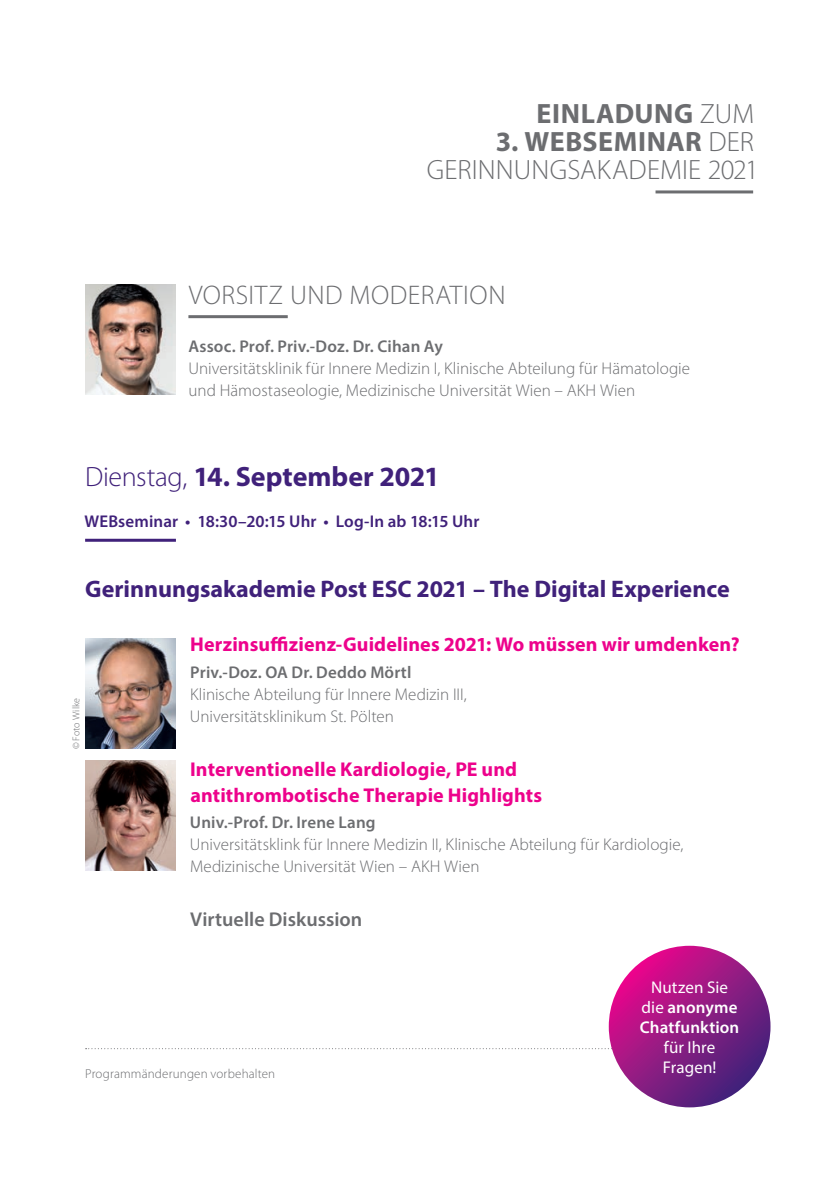
<style>
.page{position:relative;width:840px;height:1191px;background:#fff}
.page>*{position:absolute;margin:0;border:0;box-sizing:border-box;transform-origin:0 0}
.t1{font:300 28px/28px "Myriad Pro";letter-spacing:.005em;color:#6c6d70;text-align:right}
.t2{font:700 28px "Myriad Pro";color:#40217a}
.t3{font:700 28px "Myriad Pro";letter-spacing:.02em;color:#6c6d70}
.t4{font:300 27px "Myriad Pro";letter-spacing:.02em;color:#6c6d70}
.t5{font:700 24px "Myriad Pro";color:#40217a}
.t6{font:700 20px/26px "Myriad Pro";letter-spacing:.005em;color:#ed028c}
.t7{font:600 20px "Myriad Pro";color:#6c6d70}
.t8{font:300 17px/22px "Myriad Pro";color:#6c6d70}
.t9{font:600 17px "Myriad Pro";letter-spacing:.01em;color:#6c6d70}
.t10{font:600 17px "Myriad Pro";letter-spacing:.005em;color:#40217a}
.t11{font:600 17px/20px "Myriad Pro";letter-spacing:.005em;color:#fff;text-align:center}
.t12{font:17px/20px "Myriad Pro";letter-spacing:.005em;color:#fff}
.t13{font:300 13px "Myriad Pro";letter-spacing:.01em;color:#6c6d70}
.t14{font:300 10px "Myriad Pro";letter-spacing:.01em;color:#6c6d70}
.s1{font-weight:300}
.s2{font-weight:700}
.s3{font-weight:400}
</style>
<div class="page">
<svg style="left:86px;top:1048px;width:523px;height:1px"></svg>
<hr style="left:655px;top:190px;width:97px;height:3px;background:#6c6d70">
<svg style="left:608px;top:945px;width:162px;height:162px;background:#921b83"></svg>
<hr style="left:85px;top:539px;width:91px;height:3px;background:#40217a">
<img style="left:85px;top:760px;width:91px;height:111px">
<img style="left:85px;top:638px;width:91px;height:111px">
<img style="left:85px;top:284px;width:91px;height:111px">
<hr style="left:188px;top:315px;width:99px;height:3px;background:#6c6d70">
<h1 class="t3" style="left:536px;top:95px;width:219px">EINLADUNG <span class="s1">ZUM</span></h1>
<h1 class="t1" style="left:426px;top:128px;width:333px"><span class="s2">3. WEBSEMINAR</span> DER<br>GERINNUNGSAKADEMIE 2021</h1>
<h2 class="t4" style="left:188px;top:280px;width:318px">VORSITZ UND MODERATION</h2>
<p class="t9" style="left:188px;top:335px;width:256px">Assoc. Prof. Priv.-Doz. Dr. Cihan Ay</p>
<p class="t8" style="left:188px;top:357px;width:503px">Universitätsklinik für Innere Medizin I, Klinische Abteilung für Hämatologie und Hämostaseologie, Medizinische Universität Wien – AKH Wien</p>
<h1 class="t2" style="left:85px;top:458px;width:356px"><span class="s1">Dienstag,</span> 14. September 2021</h1>
<p class="t10" style="left:84px;top:511px;width:396px">WEBseminar • 18:30–20:15 Uhr • Log-In ab 18:15 Uhr</p>
<h3 class="t5" style="left:85px;top:573px;width:645px">Gerinnungsakademie Post ESC 2021 – The Digital Experience</h3>
<p class="t6" style="left:190px;top:631px;width:550px">Herzinsuffizienz-Guidelines 2021: Wo müssen wir umdenken?</p>
<p class="t9" style="left:190px;top:661px;width:222px">Priv.-Doz. OA Dr. Deddo Mörtl</p>
<p class="t8" style="left:190px;top:683px;width:278px">Klinische Abteilung für Innere Medizin III,<br>Universitätsklinikum St. Pölten</p>
<p class="t6" style="left:190px;top:755px;width:353px">Interventionelle Kardiologie, PE und antithrombotische Therapie Highlights</p>
<p class="t9" style="left:190px;top:811px;width:187px">Univ.-Prof. Dr. Irene Lang</p>
<p class="t8" style="left:190px;top:833px;width:495px">Universitätsklink für Innere Medizin II, Klinische Abteilung für Kardiologie,<br>Medizinische Universität Wien – AKH Wien</p>
<p class="t7" style="left:190px;top:907px;width:174px">Virtuelle Diskussion</p>
<p class="t14" style="left:71px;top:749px;width:52px;rotate:-90deg">©Foto Wilke</p>
<p class="t13" style="left:85px;top:1066px;width:191px">Programmänderungen vorbehalten</p>
<p class="t11" style="left:639px;top:976px;width:101px"><span class="s3">Nutzen Sie die</span> anonyme<br>Chatfunktion</p>
<p class="t12" style="left:662px;top:1037px;width:55px">für Ihre<br>Fragen!</p>
</div>
